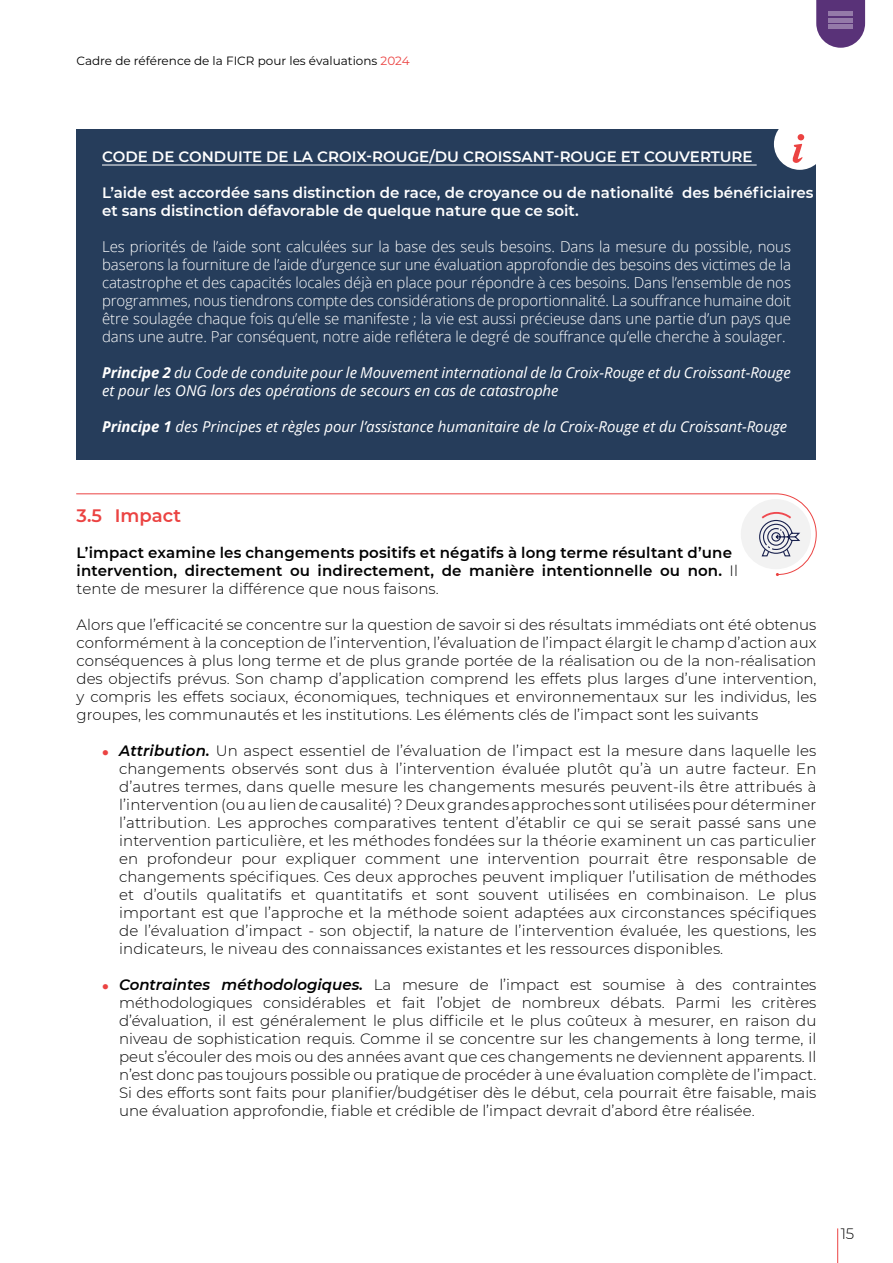
<style>
.page{position:relative;width:893px;height:1263px;background:#fff}
.page>*{position:absolute;margin:0;border:0;box-sizing:border-box;transform-origin:0 0}
.t1{font:600 18px "Montserrat";color:#eb4342}
.t2{font:300 15px/18px "Montserrat";color:#000;text-align:justify}
.t3{font:300 15px/18px "Open Sans";letter-spacing:-.005em;color:#fff;text-align:justify}
.t4{font:italic 15px/18px "Open Sans";color:#fff}
.t5{font:600 15px/18px "Montserrat";color:#fff}
.t6{font:600 15px/18px "Montserrat";letter-spacing:.01em;color:#000}
.t7{font:12px "Montserrat";color:#000}
.s1{color:#eb4342}
.s2{font-weight:700}
.s3{font-weight:300}
.s4{font-weight:600;font-style:italic}
</style>
<div class="page">
<hr style="left:837px;top:1228px;width:1px;height:35px;background:#eb4342">
<svg style="left:816px;top:0;width:49px;height:48px;background:#71508c"></svg>
<hr style="left:828px;top:11px;width:25px;height:4px;background:#947aa8">
<hr style="left:828px;top:18px;width:25px;height:4px;background:#947aa8">
<hr style="left:828px;top:25px;width:25px;height:4px;background:#947aa8">
<div style="left:77px;top:129px;width:739px;height:330px;background:#263d5b"></div>
<svg style="left:774px;top:129px;width:42px;height:41px;background:#e3d8db"></svg>
<hr style="left:102px;top:165px;width:655px;height:1px;background:#fff">
<svg style="left:76px;top:493px;width:741px;height:82px"></svg>
<svg style="left:758px;top:511px;width:44px;height:46px"></svg>
<p class="t7" style="left:77px;top:53px;width:335px">Cadre de référence de la FICR pour les évaluations <span class="s1">2024</span></p>
<p class="t5" style="left:102px;top:147px;width:652px">CODE DE CONDUITE DE LA CROIX-ROUGE/DU CROISSANT-ROUGE ET COUVERTURE</p>
<p class="t5" style="left:102px;top:183px;width:713px">L’aide est accordée sans distinction de race, de croyance ou de nationalité des bénéficiaires et sans distinction défavorable de quelque nature que ce soit.</p>
<p class="t3" style="left:102px;top:237px;width:691px">Les priorités de l’aide sont calculées sur la base des seuls besoins. Dans la mesure du possible, nous baserons la fourniture de l’aide d’urgence sur une évaluation approfondie des besoins des victimes de la catastrophe et des capacités locales déjà en place pour répondre à ces besoins. Dans l’ensemble de nos programmes, nous tiendrons compte des considérations de proportionnalité. La souffrance humaine doit être soulagée chaque fois qu’elle se manifeste ; la vie est aussi précieuse dans une partie d’un pays que dans une autre. Par conséquent, notre aide reflétera le degré de souffrance qu’elle cherche à soulager.</p>
<p class="t4" style="left:102px;top:363px;width:690px"><span class="s2">Principe 2</span> du Code de conduite pour le Mouvement international de la Croix-Rouge et du Croissant-Rouge et pour les ONG lors des opérations de secours en cas de catastrophe</p>
<p class="t4" style="left:102px;top:417px;width:687px"><span class="s2">Principe 1</span> des Principes et règles pour l’assistance humanitaire de la Croix-Rouge et du Croissant-Rouge</p>
<p class="t1" style="left:77px;top:503px;width:106px">3.5 Impact</p>
<p class="t6" style="left:77px;top:543px;width:663px">L’impact examine les changements positifs et négatifs à long terme résultant d’une intervention, directement ou indirectement, de manière intentionnelle ou non. <span class="s3">Il tente de mesurer la différence que nous faisons.</span></p>
<p class="t2" style="left:77px;top:615px;width:741px">Alors que l’efficacité se concentre sur la question de savoir si des résultats immédiats ont été obtenus conformément à la conception de l’intervention, l’évaluation de l’impact élargit le champ d’action aux conséquences à plus long terme et de plus grande portée de la réalisation ou de la non-réalisation des objectifs prévus. Son champ d’application comprend les effets plus larges d’une intervention, y compris les effets sociaux, économiques, techniques et environnementaux sur les individus, les groupes, les communautés et les institutions. Les éléments clés de l’impact sont les suivants</p>
<p class="t2" style="left:119px;top:741px;width:699px;text-indent:-17px"><span class="s1">●</span> <span class="s4">Attribution.</span> Un aspect essentiel de l’évaluation de l’impact est la mesure dans laquelle les changements observés sont dus à l’intervention évaluée plutôt qu’à un autre facteur. En d’autres termes, dans quelle mesure les changements mesurés peuvent-ils être attribués à l’intervention (ou au lien de causalité) ? Deux grandes approches sont utilisées pour déterminer l’attribution. Les approches comparatives tentent d’établir ce qui se serait passé sans une intervention particulière, et les méthodes fondées sur la théorie examinent un cas particulier en profondeur pour expliquer comment une intervention pourrait être responsable de changements spécifiques. Ces deux approches peuvent impliquer l’utilisation de méthodes et d’outils qualitatifs et quantitatifs et sont souvent utilisées en combinaison. Le plus important est que l’approche et la méthode soient adaptées aux circonstances spécifiques de l’évaluation d’impact - son objectif, la nature de l’intervention évaluée, les questions, les indicateurs, le niveau des connaissances existantes et les ressources disponibles.</p>
<p class="t2" style="left:119px;top:975px;width:699px;text-indent:-17px"><span class="s1">●</span> <span class="s4">Contraintes méthodologiques.</span> La mesure de l’impact est soumise à des contraintes méthodologiques considérables et fait l’objet de nombreux débats. Parmi les critères d’évaluation, il est généralement le plus difficile et le plus coûteux à mesurer, en raison du niveau de sophistication requis. Comme il se concentre sur les changements à long terme, il peut s’écouler des mois ou des années avant que ces changements ne deviennent apparents. Il n’est donc pas toujours possible ou pratique de procéder à une évaluation complète de l’impact.<br>Si des efforts sont faits pour planifier/budgétiser dès le début, cela pourrait être faisable, mais une évaluation approfondie, fiable et crédible de l’impact devrait d’abord être réalisée.</p>
<p class="t2" style="left:841px;top:1224px;width:15px">15</p>
</div>
